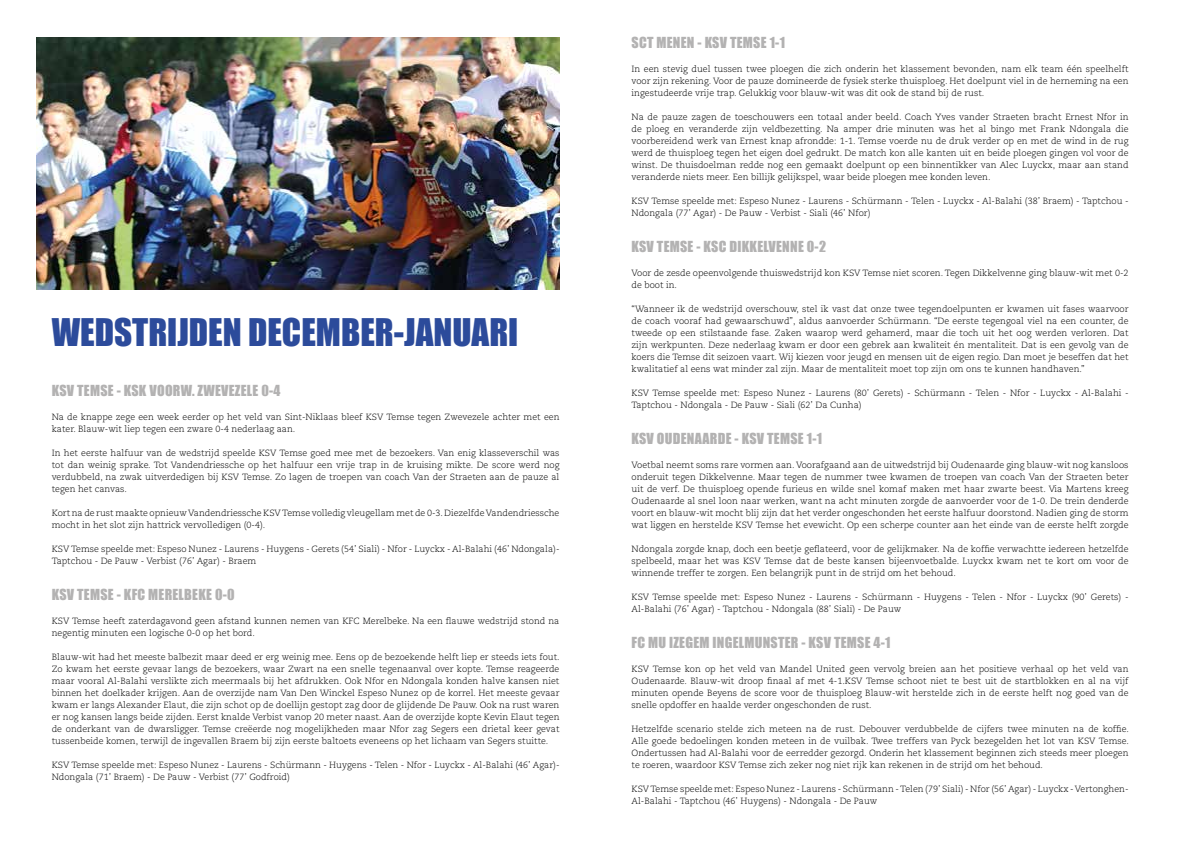
<style>
.page{position:relative;width:1191px;height:842px;background:#fff}
.page>*{position:absolute;margin:0;border:0;box-sizing:border-box;transform-origin:0 0}
.t1{font:35px "Impact";color:#2c4b9b}
.t2{font:14px "Impact";letter-spacing:.02em;color:#b3b2b2}
.t3{font:300 9px/12px "Caecilia";color:#000}
</style>
<div class="page">
<img style="left:36px;top:37px;width:523px;height:253px">
<h1 class="t1" style="left:52px;top:305px;width:468px">WEDSTRIJDEN DECEMBER-JANUARI</h1>
<h2 class="t2" style="left:52px;top:380px;width:230px">KSV TEMSE - KSK VOORW. ZWEVEZELE 0-4</h2>
<p class="t3" style="left:52px;top:411px;width:509px">Na de knappe zege een week eerder op het veld van Sint-Niklaas bleef KSV Temse tegen Zwevezele achter met een kater. Blauw-wit liep tegen een zware 0-4 nederlaag aan.</p>
<p class="t3" style="left:52px;top:447px;width:509px;text-align:justify">In het eerste halfuur van de wedstrijd speelde KSV Temse goed mee met de bezoekers. Van enig klasseverschil was tot dan weinig sprake. Tot Vandendriessche op het halfuur een vrije trap in de kruising mikte. De score werd nog verdubbeld, na zwak uitverdedigen bij KSV Temse. Zo lagen de troepen van coach Van der Straeten aan de pauze al tegen het canvas.</p>
<p class="t3" style="left:52px;top:507px;width:509px">Kort na de rust maakte opnieuw Vandendriessche KSV Temse volledig vleugellam met de 0-3. Diezelfde Vandendriessche mocht in het slot zijn hattrick vervolledigen (0-4).</p>
<p class="t3" style="left:52px;top:543px;width:509px">KSV Temse speelde met: Espeso Nunez - Laurens - Huygens - Gerets (54’ Siali) - Nfor - Luyckx - Al-Balahi (46’ Ndongala)-<br>Taptchou - De Pauw - Verbist (76’ Agar) - Braem</p>
<h2 class="t2" style="left:52px;top:584px;width:184px">KSV TEMSE - KFC MERELBEKE 0-0</h2>
<p class="t3" style="left:52px;top:615px;width:509px">KSV Temse heeft zaterdagavond geen afstand kunnen nemen van KFC Merelbeke. Na een flauwe wedstrijd stond na negentig minuten een logische 0-0 op het bord.</p>
<p class="t3" style="left:52px;top:651px;width:509px;text-align:justify">Blauw-wit had het meeste balbezit maar deed er erg weinig mee. Eens op de bezoekende helft liep er steeds iets fout.<br>Zo kwam het eerste gevaar langs de bezoekers, waar Zwart na een snelle tegenaanval over kopte. Temse reageerde maar vooral Al-Balahi verslikte zich meermaals bij het afdrukken. Ook Nfor en Ndongala konden halve kansen niet binnen het doelkader krijgen. Aan de overzijde nam Van Den Winckel Espeso Nunez op de korrel. Het meeste gevaar kwam er langs Alexander Elaut, die zijn schot op de doellijn gestopt zag door de glijdende De Pauw. Ook na rust waren er nog kansen langs beide zijden. Eerst knalde Verbist vanop 20 meter naast. Aan de overzijde kopte Kevin Elaut tegen de onderkant van de dwarsligger. Temse creëerde nog mogelijkheden maar Nfor zag Segers een drietal keer gevat tussenbeide komen, terwijl de ingevallen Braem bij zijn eerste baltoets eveneens op het lichaam van Segers stuitte.</p>
<p class="t3" style="left:52px;top:759px;width:509px">KSV Temse speelde met: Espeso Nunez - Laurens - Schürmann - Huygens - Telen - Nfor - Luyckx - Al-Balahi (46’ Agar)-<br>Ndongala (71’ Braem) - De Pauw - Verbist (77’ Godfroid)</p>
<h2 class="t2" style="left:631px;top:32px;width:155px">SCT MENEN - KSV TEMSE 1-1</h2>
<p class="t3" style="left:631px;top:63px;width:498px;text-align:justify">In een stevig duel tussen twee ploegen die zich onderin het klassement bevonden, nam elk team één speelhelft voor zijn rekening. Voor de pauze domineerde de fysiek sterke thuisploeg. Het doelpunt viel in de herneming na een ingestudeerde vrije trap. Gelukkig voor blauw-wit was dit ook de stand bij de rust.</p>
<p class="t3" style="left:631px;top:111px;width:498px;text-align:justify">Na de pauze zagen de toeschouwers een totaal ander beeld. Coach Yves vander Straeten bracht Ernest Nfor in de ploeg en veranderde zijn veldbezetting. Na amper drie minuten was het al bingo met Frank Ndongala die voorbereidend werk van Ernest knap afrondde: 1-1. Temse voerde nu de druk verder op en met de wind in de rug werd de thuisploeg tegen het eigen doel gedrukt. De match kon alle kanten uit en beide ploegen gingen vol voor de winst. De thuisdoelman redde nog een gemaakt doelpunt op een binnentikker van Alec Luyckx, maar aan stand veranderde niets meer. Een billijk gelijkspel, waar beide ploegen mee konden leven.</p>
<p class="t3" style="left:631px;top:195px;width:498px">KSV Temse speelde met: Espeso Nunez - Laurens - Schürmann - Telen - Luyckx - Al-Balahi (38’ Braem) - Taptchou -<br>Ndongala (77’ Agar) - De Pauw - Verbist - Siali (46’ Nfor)</p>
<h2 class="t2" style="left:631px;top:236px;width:196px">KSV TEMSE - KSC DIKKELVENNE 0-2</h2>
<p class="t3" style="left:631px;top:267px;width:498px">Voor de zesde opeenvolgende thuiswedstrijd kon KSV Temse niet scoren. Tegen Dikkelvenne ging blauw-wit met 0-2 de boot in.</p>
<p class="t3" style="left:631px;top:303px;width:498px;text-align:justify">“Wanneer ik de wedstrijd overschouw, stel ik vast dat onze twee tegendoelpunten er kwamen uit fases waarvoor de coach vooraf had gewaarschuwd”, aldus aanvoerder Schürmann. “De eerste tegengoal viel na een counter, de tweede op een stilstaande fase. Zaken waarop werd gehamerd, maar die toch uit het oog werden verloren. Dat zijn werkpunten. Deze nederlaag kwam er door een gebrek aan kwaliteit én mentaliteit. Dat is een gevolg van de koers die Temse dit seizoen vaart. Wij kiezen voor jeugd en mensen uit de eigen regio. Dan moet je beseffen dat het kwalitatief al eens wat minder zal zijn. Maar de mentaliteit moet top zijn om ons te kunnen handhaven.”</p>
<p class="t3" style="left:631px;top:387px;width:498px">KSV Temse speelde met: Espeso Nunez - Laurens (80’ Gerets) - Schürmann - Telen - Nfor - Luyckx - Al-Balahi -<br>Taptchou - Ndongala - De Pauw - Siali (62’ Da Cunha)</p>
<h2 class="t2" style="left:631px;top:428px;width:192px">KSV OUDENAARDE - KSV TEMSE 1-1</h2>
<p class="t3" style="left:631px;top:459px;width:498px;text-align:justify">Voetbal neemt soms rare vormen aan. Voorafgaand aan de uitwedstrijd bij Oudenaarde ging blauw-wit nog kansloos onderuit tegen Dikkelvenne. Maar tegen de nummer twee kwamen de troepen van coach Van der Straeten beter uit de verf. De thuisploeg opende furieus en wilde snel komaf maken met haar zwarte beest. Via Martens kreeg Oudenaarde al snel loon naar werken, want na acht minuten zorgde de aanvoerder voor de 1-0. De trein denderde voort en blauw-wit mocht blij zijn dat het verder ongeschonden het eerste halfuur doorstond. Nadien ging de storm wat liggen en herstelde KSV Temse het evewicht. Op een scherpe counter aan het einde van de eerste helft zorgde</p>
<p class="t3" style="left:631px;top:543px;width:498px;text-align:justify">Ndongala zorgde knap, doch een beetje geflateerd, voor de gelijkmaker. Na de koffie verwachtte iedereen hetzelfde spelbeeld, maar het was KSV Temse dat de beste kansen bijeenvoetbalde. Luyckx kwam net te kort om voor de winnende treffer te zorgen. Een belangrijk punt in de strijd om het behoud.</p>
<p class="t3" style="left:631px;top:591px;width:498px">KSV Temse speelde met: Espeso Nunez - Laurens - Schürmann - Huygens - Telen - Nfor - Luyckx (90’ Gerets) -<br>Al-Balahi (76’ Agar) - Taptchou - Ndongala (88’ Siali) - De Pauw</p>
<h2 class="t2" style="left:631px;top:632px;width:261px">FC MU IZEGEM INGELMUNSTER - KSV TEMSE 4-1</h2>
<p class="t3" style="left:631px;top:663px;width:498px;text-align:justify">KSV Temse kon op het veld van Mandel United geen vervolg breien aan het positieve verhaal op het veld van Oudenaarde. Blauw-wit droop finaal af met 4-1.KSV Temse schoot niet te best uit de startblokken en al na vijf minuten opende Beyens de score voor de thuisploeg Blauw-wit herstelde zich in de eerste helft nog goed van de snelle opdoffer en haalde verder ongeschonden de rust.</p>
<p class="t3" style="left:631px;top:723px;width:499px;text-align:justify">Hetzelfde scenario stelde zich meteen na de rust. Debouver verdubbelde de cijfers twee minuten na de koffie.<br>Alle goede bedoelingen konden meteen in de vuilbak. Twee treffers van Pyck bezegelden het lot van KSV Temse.<br>Ondertussen had Al-Balahi voor de eerredder gezorgd. Onderin het klassement beginnen zich steeds meer ploegen te roeren, waardoor KSV Temse zich zeker nog niet rijk kan rekenen in de strijd om het behoud.</p>
<p class="t3" style="left:631px;top:783px;width:498px">KSV Temse speelde met: Espeso Nunez - Laurens - Schürmann - Telen (79’ Siali) - Nfor (56’ Agar) - Luyckx - Vertonghen-<br>Al-Balahi - Taptchou (46’ Huygens) - Ndongala - De Pauw</p>
</div>
